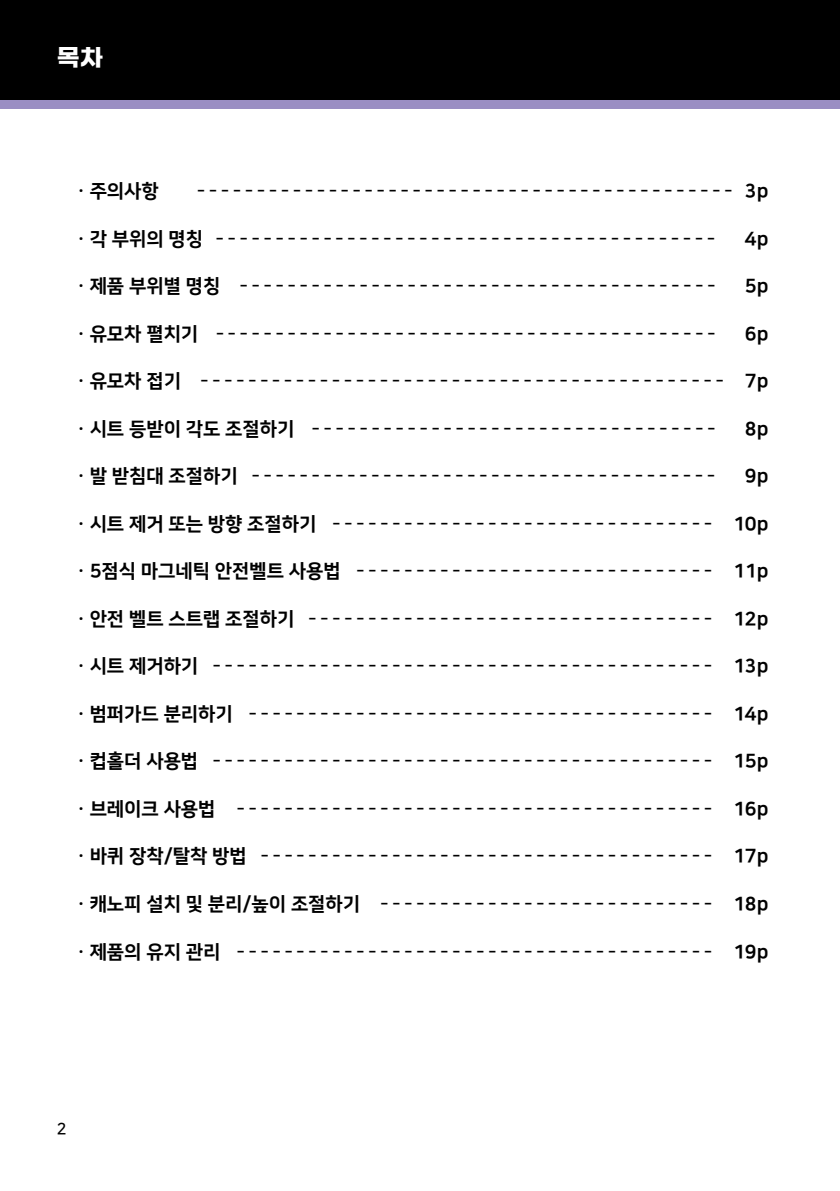
<style>
.page{position:relative;width:840px;height:1191px;background:#fff}
.page>*{position:absolute;margin:0;border:0;box-sizing:border-box;transform-origin:0 0}
.t1{font:24px "Gmarket Sans TTF Bold";color:#fff}
.t2{font:19px "Nanum Square B";color:#000}
.t3{font:19px "Nanum Square EB";color:#000}
.t4{font:16px "Nanum Square B";color:#000}
.s1{font-family:"Nanum Square EB"}
</style>
<div class="page">
<div style="left:0;top:99px;width:839px;height:10px;background:#9a8ec3"></div>
<div style="left:0;top:0;width:839px;height:100px;background:#000"></div>
<p class="t1" style="left:57px;top:44px;width:48px">목차</p>
<p class="t3" style="left:72px;top:181px;width:88px">ㆍ주의사항</p>
<p class="t3" style="left:72px;top:228px;width:132px">ㆍ각 부위의 명칭</p>
<p class="t3" style="left:72px;top:276px;width:149px">ㆍ제품 부위별 명칭</p>
<p class="t3" style="left:72px;top:323px;width:127px">ㆍ유모차 펼치기</p>
<p class="t3" style="left:72px;top:371px;width:110px">ㆍ유모차 접기</p>
<p class="t3" style="left:72px;top:418px;width:223px">ㆍ시트 등받이 각도 조절하기</p>
<p class="t3" style="left:72px;top:466px;width:167px">ㆍ발 받침대 조절하기</p>
<p class="t3" style="left:72px;top:513px;width:245px">ㆍ시트 제거 또는 방향 조절하기</p>
<p class="t3" style="left:72px;top:561px;width:270px">ㆍ5점식 마그네틱 안전벨트 사용법</p>
<p class="t3" style="left:72px;top:608px;width:223px">ㆍ안전 벨트 스트랩 조절하기</p>
<p class="t3" style="left:72px;top:656px;width:127px">ㆍ시트 제거하기</p>
<p class="t3" style="left:72px;top:703px;width:162px">ㆍ범퍼가드 분리하기</p>
<p class="t3" style="left:72px;top:751px;width:127px">ㆍ컵홀더 사용법</p>
<p class="t3" style="left:72px;top:798px;width:145px">ㆍ브레이크 사용법</p>
<p class="t3" style="left:72px;top:846px;width:176px">ㆍ바퀴 장착/탈착 방법</p>
<p class="t3" style="left:72px;top:893px;width:289px">ㆍ캐노피 설치 및 분리/높이 조절하기</p>
<p class="t3" style="left:72px;top:941px;width:149px">ㆍ제품의 유지 관리</p>
<p class="t2" style="left:197px;top:181px;width:572px">--------------------------------------------- <span class="s1">3p</span></p>
<p class="t2" style="left:216px;top:228px;width:500px">------------------------------------------</p>
<p class="t3" style="left:744px;top:228px;width:25px">4p</p>
<p class="t2" style="left:240px;top:276px;width:476px">----------------------------------------</p>
<p class="t3" style="left:744px;top:276px;width:25px">5p</p>
<p class="t2" style="left:216px;top:323px;width:500px">------------------------------------------</p>
<p class="t3" style="left:744px;top:323px;width:25px">6p</p>
<p class="t2" style="left:200px;top:371px;width:569px">-------------------------------------------- <span class="s1">7p</span></p>
<p class="t2" style="left:312px;top:418px;width:404px">----------------------------------</p>
<p class="t3" style="left:744px;top:418px;width:25px">8p</p>
<p class="t2" style="left:251px;top:466px;width:464px">---------------------------------------</p>
<p class="t3" style="left:744px;top:466px;width:25px">9p</p>
<p class="t2" style="left:332px;top:513px;width:437px">-------------------------------- <span class="s1">10p</span></p>
<p class="t2" style="left:356px;top:561px;width:413px">------------------------------ <span class="s1">11p</span></p>
<p class="t2" style="left:308px;top:608px;width:461px">---------------------------------- <span class="s1">12p</span></p>
<p class="t2" style="left:213px;top:656px;width:557px">------------------------------------------ <span class="s1">13p</span></p>
<p class="t2" style="left:248px;top:703px;width:521px">--------------------------------------- <span class="s1">14p</span></p>
<p class="t2" style="left:213px;top:751px;width:557px">------------------------------------------ <span class="s1">15p</span></p>
<p class="t2" style="left:236px;top:798px;width:533px">---------------------------------------- <span class="s1">16p</span></p>
<p class="t2" style="left:260px;top:846px;width:509px">-------------------------------------- <span class="s1">17p</span></p>
<p class="t2" style="left:380px;top:893px;width:389px">---------------------------- <span class="s1">18p</span></p>
<p class="t2" style="left:236px;top:941px;width:533px">---------------------------------------- <span class="s1">19p</span></p>
<p class="t4" style="left:57px;top:1120px;width:11px">2</p>
</div>
